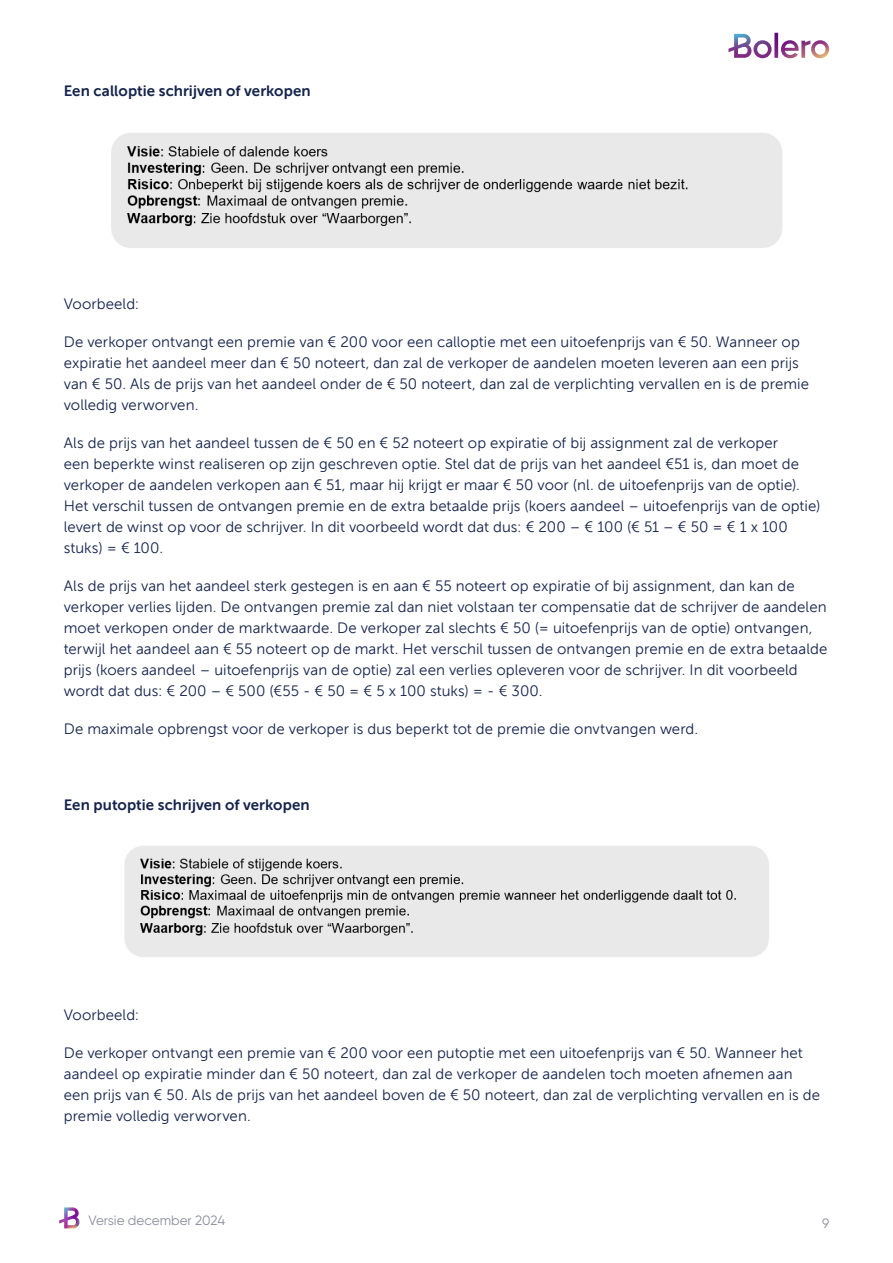
<style>
.page{position:relative;width:893px;height:1263px;background:#fff}
.page>*{position:absolute;margin:0;border:0;box-sizing:border-box;transform-origin:0 0}
._1_body{font:15px/21px "Museo Sans 300";letter-spacing:.005em;color:#14234b}
._1_body-2{font:15px "Museo Sans 700";letter-spacing:.005em;color:#14234b}
.t1{font:13.5px "Gilroy";color:#8a8f9d}
</style>
<div class="page">
<svg style="left:59px;top:1207px;width:20px;height:21px"></svg>
<svg style="left:728px;top:33px;width:101px;height:25px"></svg>
<img style="left:111px;top:133px;width:671px;height:115px">
<img style="left:124px;top:846px;width:645px;height:111px">
<p class="_1_body-2" style="left:64px;top:82px;width:248px">Een calloptie schrijven of verkopen</p>
<p class="_1_body" style="left:64px;top:294px;width:77px">Voorbeeld:</p>
<p class="_1_body" style="left:64px;top:332px;width:747px">De verkoper ontvangt een premie van € 200 voor een calloptie met een uitoefenprijs van € 50. Wanneer op expiratie het aandeel meer dan € 50 noteert, dan zal de verkoper de aandelen moeten leveren aan een prijs van € 50. Als de prijs van het aandeel onder de € 50 noteert, dan zal de verplichting vervallen en is de premie volledig verworven.</p>
<p class="_1_body" style="left:64px;top:433px;width:758px">Als de prijs van het aandeel tussen de € 50 en € 52 noteert op expiratie of bij assignment zal de verkoper<br>een beperkte winst realiseren op zijn geschreven optie. Stel dat de prijs van het aandeel €51 is, dan moet de verkoper de aandelen verkopen aan € 51, maar hij krijgt er maar € 50 voor (nl. de uitoefenprijs van de optie).<br>Het verschil tussen de ontvangen premie en de extra betaalde prijs (koers aandeel – uitoefenprijs van de optie) levert de winst op voor de schrijver. In dit voorbeeld wordt dat dus: € 200 – € 100 (€ 51 – € 50 = € 1 x 100 stuks) = € 100.</p>
<p class="_1_body" style="left:64px;top:576px;width:765px">Als de prijs van het aandeel sterk gestegen is en aan € 55 noteert op expiratie of bij assignment, dan kan de verkoper verlies lijden. De ontvangen premie zal dan niet volstaan ter compensatie dat de schrijver de aandelen moet verkopen onder de marktwaarde. De verkoper zal slechts € 50 (= uitoefenprijs van de optie) ontvangen, terwijl het aandeel aan € 55 noteert op de markt. Het verschil tussen de ontvangen premie en de extra betaalde prijs (koers aandeel – uitoefenprijs van de optie) zal een verlies opleveren voor de schrijver. In dit voorbeeld wordt dat dus: € 200 – € 500 (€55 - € 50 = € 5 x 100 stuks) = - € 300.</p>
<p class="_1_body" style="left:64px;top:719px;width:636px">De maximale opbrengst voor de verkoper is dus beperkt tot de premie die onvtvangen werd.</p>
<p class="_1_body-2" style="left:64px;top:797px;width:247px">Een putoptie schrijven of verkopen</p>
<p class="_1_body" style="left:64px;top:1004px;width:77px">Voorbeeld:</p>
<p class="_1_body" style="left:64px;top:1042px;width:758px">De verkoper ontvangt een premie van € 200 voor een putoptie met een uitoefenprijs van € 50. Wanneer het aandeel op expiratie minder dan € 50 noteert, dan zal de verkoper de aandelen toch moeten afnemen aan een prijs van € 50. Als de prijs van het aandeel boven de € 50 noteert, dan zal de verplichting vervallen en is de premie volledig verworven.</p>
<p class="t1" style="left:89px;top:1212px;width:138px">Versie december 2024</p>
<p class="t1" style="left:822px;top:1215px;width:9px">9</p>
</div>
